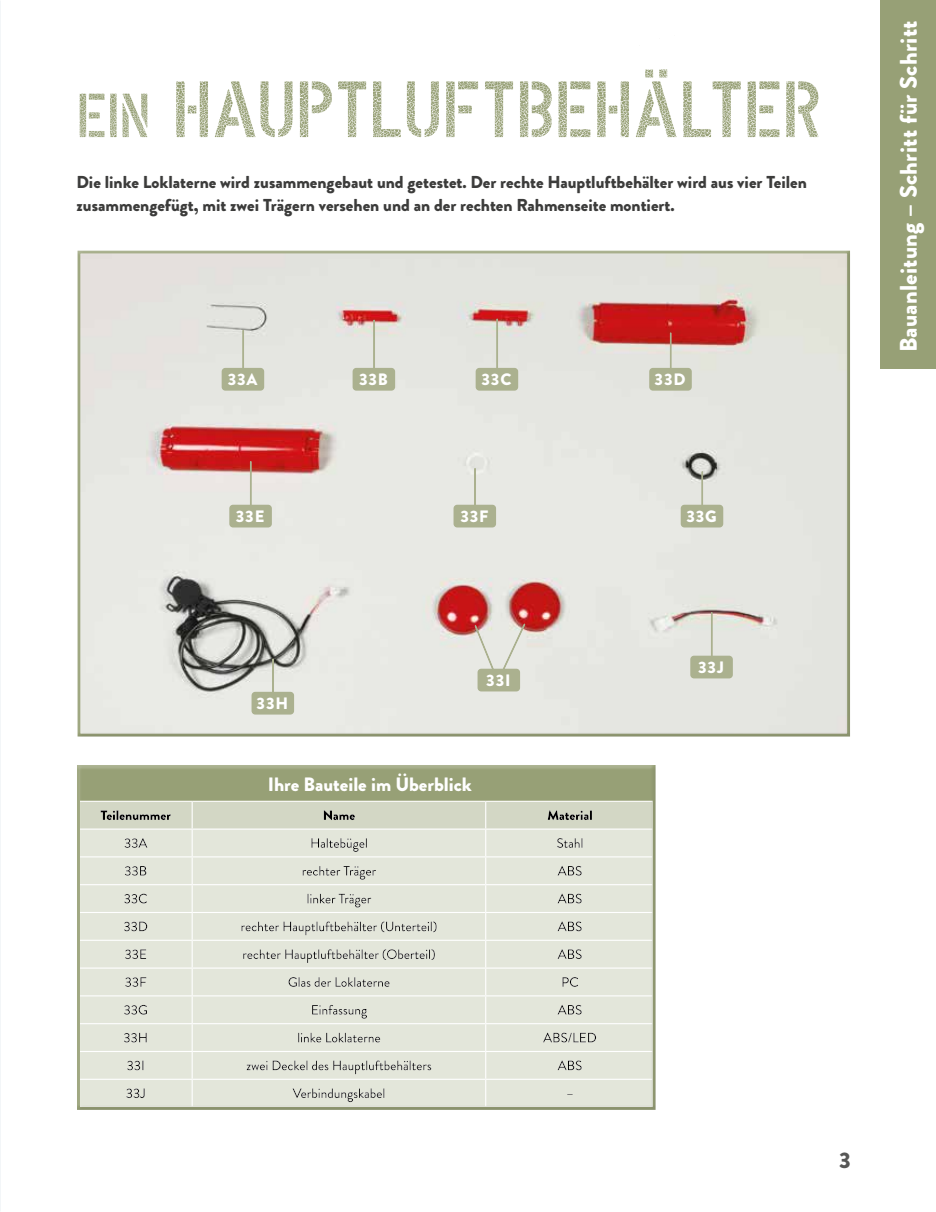
<style>
.page{position:relative;width:936px;height:1212px;background:#fff}
.page>*{position:absolute;margin:0;border:0;box-sizing:border-box;transform-origin:0 0}
.t1{font:79.5px "DIN Schablonierschrift Cracked";letter-spacing:-.015em;color:#97a076}
.t2{font:900 24px "Brandon Grotesque";letter-spacing:.01em;color:#fff}
.t3{font:900 22.5px "Brandon Grotesque";color:#575756}
.t4{font:900 19.35px "Brandon Grotesque";color:#fff}
.t5{font:900 17.25px/22.6px "Brandon Grotesque";color:#3c3c3b}
.t6{font:900 16.5px "Brandon Grotesque";letter-spacing:.055em;color:#fff}
.s1{font-size:61.95px}
</style>
<div class="page">
<div style="left:880px;top:0;width:55px;height:369px;background:#97a076"></div>
<div style="left:77px;top:765px;width:580px;height:345px;background:#3c3c3b;opacity:.15"></div>
<div style="left:77px;top:250px;width:775px;height:488px;background:#3c3c3b;opacity:.15"></div>
<hr style="left:241px;top:329px;width:3px;height:54px;background:#e4e5e0">
<hr style="left:242px;top:329px;width:4px;height:54px;background:#000;opacity:.3">
<div style="left:222px;top:369px;width:41px;height:21px;background:#abb18f;border-radius:3px"></div>
<div style="left:222px;top:368px;width:42px;height:23px;border:2px solid #abb18f;border-radius:3px"></div>
<hr style="left:271px;top:657px;width:3px;height:49px;background:#fff;opacity:.19">
<hr style="left:272px;top:657px;width:4px;height:49px;background:#000;opacity:.3">
<div style="left:252px;top:692px;width:41px;height:22px;background:#abb18f;border-radius:3px"></div>
<div style="left:251px;top:692px;width:43px;height:22px;border:2px solid #abb18f;border-radius:3px"></div>
<hr style="left:710px;top:610px;width:4px;height:60px;background:#000;opacity:.3">
<div style="left:691px;top:656px;width:41px;height:22px;background:#abb18f;border-radius:3px"></div>
<div style="left:690px;top:656px;width:42px;height:22px;border:2px solid #abb18f;border-radius:3px"></div>
<svg style="left:473px;top:621px;width:55px;height:60px;background:#e0dad3"></svg>
<div style="left:478px;top:669px;width:41px;height:22px;background:#abb18f;border-radius:3px"></div>
<div style="left:477px;top:669px;width:43px;height:22px;border:2px solid #abb18f;border-radius:3px"></div>
<hr style="left:372px;top:319px;width:3px;height:64px;background:#fff;opacity:.19">
<hr style="left:373px;top:318px;width:4px;height:63px;background:#000;opacity:.3">
<div style="left:353px;top:369px;width:41px;height:21px;background:#abb18f;border-radius:3px"></div>
<div style="left:352px;top:368px;width:43px;height:23px;border:2px solid #abb18f;border-radius:3px"></div>
<hr style="left:669px;top:332px;width:2px;height:51px;background:#fff;opacity:.19">
<hr style="left:670px;top:332px;width:3px;height:51px;background:#000;opacity:.3">
<div style="left:650px;top:369px;width:41px;height:21px;background:#abb18f;border-radius:3px"></div>
<div style="left:649px;top:368px;width:42px;height:23px;border:2px solid #abb18f;border-radius:3px"></div>
<hr style="left:495px;top:318px;width:3px;height:65px;background:#fff;opacity:.19">
<hr style="left:496px;top:318px;width:4px;height:64px;background:#000;opacity:.3">
<div style="left:476px;top:369px;width:41px;height:21px;background:#abb18f;border-radius:3px"></div>
<div style="left:475px;top:368px;width:43px;height:23px;border:2px solid #abb18f;border-radius:3px"></div>
<hr style="left:249px;top:459px;width:4px;height:60px;background:#000;opacity:.3">
<div style="left:230px;top:505px;width:41px;height:22px;background:#abb18f;border-radius:3px"></div>
<div style="left:229px;top:505px;width:43px;height:22px;border:2px solid #abb18f;border-radius:3px"></div>
<hr style="left:473px;top:467px;width:3px;height:52px;background:#e8e9e4">
<hr style="left:474px;top:467px;width:3px;height:52px;background:#000;opacity:.3">
<div style="left:454px;top:505px;width:41px;height:22px;background:#abb18f;border-radius:3px"></div>
<div style="left:453px;top:505px;width:43px;height:22px;border:2px solid #abb18f;border-radius:3px"></div>
<hr style="left:700px;top:470px;width:3px;height:49px;background:#fff;opacity:.19">
<hr style="left:701px;top:470px;width:3px;height:49px;background:#000;opacity:.3">
<div style="left:681px;top:505px;width:41px;height:22px;background:#abb18f;border-radius:3px"></div>
<div style="left:680px;top:505px;width:43px;height:22px;border:2px solid #abb18f;border-radius:3px"></div>
<h1 class="t1" style="left:77px;top:35px;width:747px"><span class="s1">EIN</span> HAUPTLUFTBEHÄLTER</h1>
<p class="t5" style="left:77px;top:171px;width:731px">Die linke Loklaterne wird zusammengebaut und getestet. Der rechte Hauptluftbehälter wird aus vier Teilen zusammengefügt, mit zwei Trägern versehen und an der rechten Rahmenseite montiert.</p>
<p class="t6" style="left:228px;top:368px;width:31px">33A</p>
<p class="t6" style="left:359px;top:368px;width:30px">33B</p>
<p class="t6" style="left:481px;top:368px;width:31px">33C</p>
<p class="t6" style="left:654px;top:368px;width:32px">33D</p>
<p class="t6" style="left:236px;top:504px;width:30px">33E</p>
<p class="t6" style="left:460px;top:504px;width:30px">33F</p>
<p class="t6" style="left:686px;top:504px;width:32px">33G</p>
<p class="t6" style="left:257px;top:691px;width:33px">33H</p>
<p class="t6" style="left:486px;top:668px;width:26px">33I</p>
<p class="t4" style="left:268px;top:770px;width:205px">Ihre Bauteile im Überblick</p>
<p class="t6" style="left:698px;top:655px;width:27px">33J</p>
<h2 class="t2" style="left:891px;top:352px;width:333px;rotate:-90deg">Bauanleitung – Schritt für Schritt</h2>
<h3 class="t3" style="left:839px;top:1144px;width:13px">3</h3>
</div>
